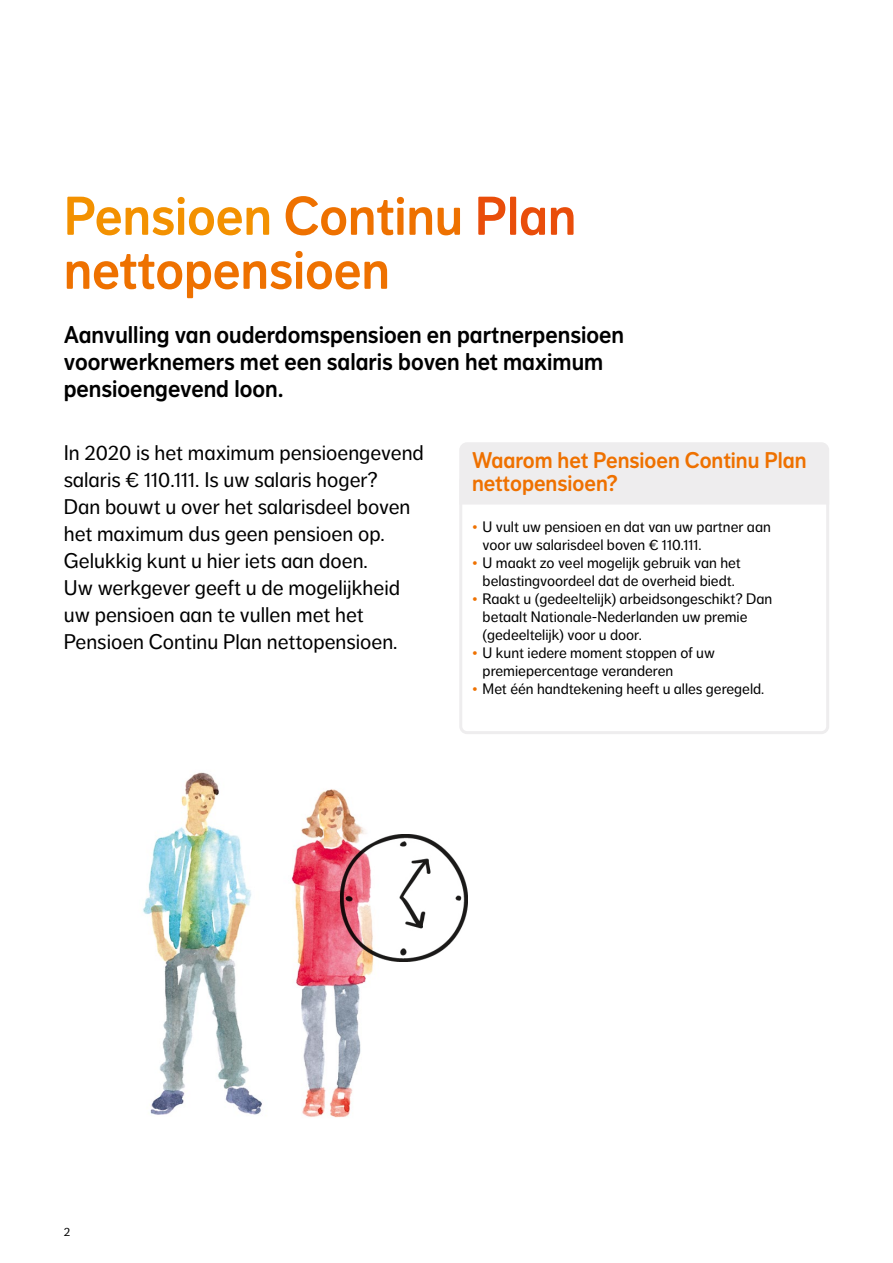
<style>
.page{position:relative;width:893px;height:1263px;background:#fff}
.page>*{position:absolute;margin:0;border:0;box-sizing:border-box;transform-origin:0 0}
.t1{font:54px/54px "NN Dagny Display";color:#ee7100}
.t2{font:24px/27px "NN Dagny Display";color:#000}
.t3{font:22.5px/22.5px "NN Dagny Display";color:#ee7100}
.t4{font:21px/27px "NN Dagny Text";color:#000}
.t5{font:15px/18px "NN Dagny Text";color:#000}
.t6{font:12px "NN Dagny Text";color:#000}
.s1{color:#f39100}
.s2{color:#e94d0a}
.s3{color:#ee7100}
</style>
<div class="page">
<div style="left:459px;top:473px;width:370px;height:261px;border:3px solid #eeedee;border-radius:6px"></div>
<div style="left:459px;top:442px;width:370px;height:64px;background:#eeedee"></div>
<img style="left:291px;top:789px;width:126px;height:329px">
<img style="left:143px;top:772px;width:119px;height:343px">
<img style="left:340px;top:835px;width:128px;height:126px">
<h1 class="t1" style="left:64px;top:189px;width:514px"><span class="s1">Pensioen</span> Continu <span class="s2">Plan </span>nettopensioen</h1>
<h2 class="t2" style="left:64px;top:321px;width:562px">Aanvulling van ouderdomspensioen en partnerpensioen voorwerknemers met een salaris boven het maximum pensioengevend loon.</h2>
<p class="t4" style="left:64px;top:439px;width:362px">In 2020 is het maximum pensioengevend salaris € 110.111. Is uw salaris hoger?<br>Dan bouwt u over het salarisdeel boven het maximum dus geen pensioen op.<br>Gelukkig kunt u hier iets aan doen.<br>Uw werkgever geeft u de mogelijkheid uw pensioen aan te vullen met het Pensioen Continu Plan nettopensioen.</p>
<h3 class="t3" style="left:472px;top:449px;width:336px">Waarom het Pensioen Continu Plan nettopensioen?</h3>
<p class="t5" style="left:483px;top:518px;width:290px;text-indent:-11px"><span class="s3">•</span> U vult uw pensioen en dat van uw partner aan voor uw salarisdeel boven € 110.111.</p>
<p class="t5" style="left:472px;top:554px;width:270px;text-align:center"><span class="s3">•</span> U maakt zo veel mogelijk gebruik van het belastingvoordeel dat de overheid biedt.</p>
<p class="t5" style="left:483px;top:590px;width:291px;text-indent:-11px"><span class="s3">•</span> Raakt u (gedeeltelijk) arbeidsongeschikt? Dan betaalt Nationale-Nederlanden uw premie (gedeeltelijk) voor u door.</p>
<p class="t5" style="left:483px;top:644px;width:234px;text-indent:-11px"><span class="s3">•</span> U kunt iedere moment stoppen of uw premiepercentage veranderen</p>
<p class="t5" style="left:472px;top:680px;width:294px"><span class="s3">•</span> Met één handtekening heeft u alles geregeld.</p>
<p class="t6" style="left:64px;top:1225px;width:8px">2</p>
</div>
